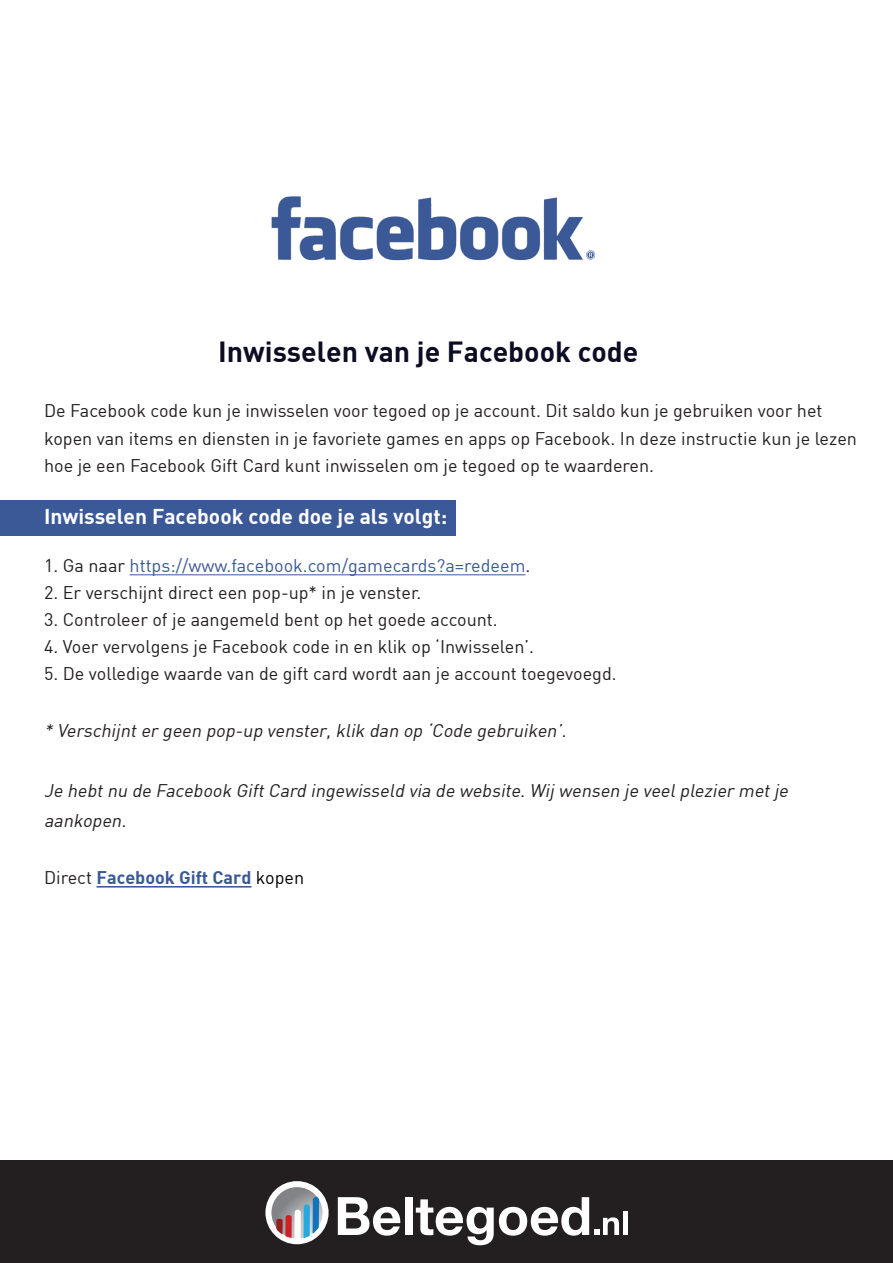
<style>
.page{position:relative;width:893px;height:1263px;background:#fff}
.page>*{position:absolute;margin:0;border:0;box-sizing:border-box;transform-origin:0 0}
.t1{font:28.5px "DIN Bold";color:#0c0c22}
.t2{font:21px "DIN Bold";color:#fff}
.t3{font:18px/27px "DIN";color:#231f20}
.t4{font:italic 18px/30px "DIN";color:#231f20}
.t5{font:18px "DIN";color:#3b5997}
.t6{font:18px "DIN Bold";color:#3b5997}
.s1{color:#231f20}
.s2{font-family:"DIN";color:#231f20}
.s3{font-family:"DIN";color:#000}
</style>
<div class="page">
<div style="left:0;top:1160px;width:893px;height:96px;background:#231f20"></div>
<div style="left:0;top:1172px;width:893px;height:91px;background:#231f20"></div>
<svg style="left:265px;top:1184px;width:363px;height:61px"></svg>
<hr style="left:623px;top:1211px;width:4px;height:24px;background:#fff">
<div style="left:0;top:500px;width:456px;height:36px;background:#3b5997"></div>
<hr style="left:130px;top:574px;width:395px;height:1px;background:#3b5997">
<hr style="left:97px;top:886px;width:154px;height:1px;background:#3b5997">
<img style="left:271px;top:196px;width:324px;height:65px">
<p class="t1" style="left:218px;top:333px;width:422px">Inwisselen van je Facebook code</p>
<p class="t3" style="left:44px;top:397px;width:814px">De Facebook code kun je inwisselen voor tegoed op je account. Dit saldo kun je gebruiken voor het kopen van items en diensten in je favoriete games en apps op Facebook. In deze instructie kun je lezen hoe je een Facebook Gift Card kunt inwisselen om je tegoed op te waarderen.</p>
<p class="t2" style="left:44px;top:502px;width:405px">Inwisselen Facebook code doe je als volgt:</p>
<p class="t5" style="left:44px;top:555px;width:488px"><span class="s1">1. Ga naar</span> https://www.facebook.com/gamecards?a=redeem<span class="s1">.</span></p>
<p class="t3" style="left:44px;top:579px;width:379px">2. Er verschijnt direct een pop-up* in je venster.</p>
<p class="t3" style="left:44px;top:606px;width:455px">3. Controleer of je aangemeld bent op het goede account.</p>
<p class="t3" style="left:44px;top:633px;width:491px">4. Voer vervolgens je Facebook code in en klik op ‘Inwisselen’.</p>
<p class="t3" style="left:44px;top:660px;width:574px">5. De volledige waarde van de gift card wordt aan je account toegevoegd.</p>
<p class="t4" style="left:44px;top:715px;width:528px">* Verschijnter geen pop-up venster,klik dan op ‘Code gebruiken’.</p>
<p class="t4" style="left:44px;top:775px;width:749px">Je hebtnu de Facebook GiftCard ingewisseld via de website.Wij wensen je veelplezier metje aankopen.</p>
<p class="t6" style="left:44px;top:866px;width:262px"><span class="s2">Direct</span> Facebook Gift Card <span class="s3">kopen</span></p>
</div>
